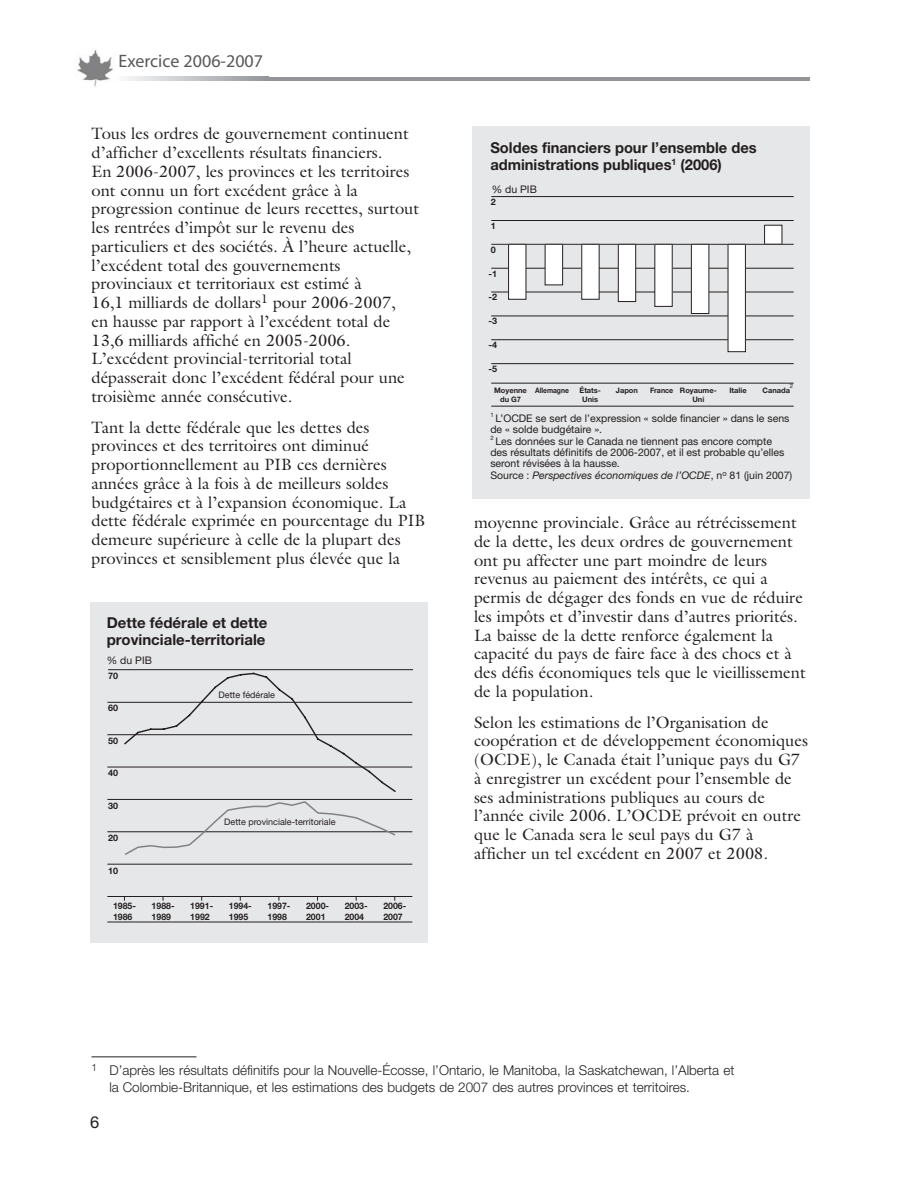
<style>
.page{position:relative;width:918px;height:1188px;background:#fff}
.page>*{position:absolute;margin:0;border:0;box-sizing:border-box;transform-origin:0 0}
.t1{font:18px "Myriad";color:#58595b}
.t2{font:16.5px/18.8px "Galliard";color:#231f20}
.t3{font:16.5px "Helvetica Neue";color:#231f20}
.t4{font:700 15px/16.5px "Helvetica Neue";color:#231f20}
.t5{font:300 13.5px/16.5px "Helvetica Neue";color:#231f20}
.t6{font:10.5px/11.4px "Helvetica Neue";color:#231f20}
.t7{font:700 9px/10.5px "Helvetica Neue";color:#231f20}
.t8{font:9px "Helvetica Neue";color:#231f20}
.t9{font:700 7.5px/9px "Helvetica Neue";color:#231f20;text-align:center}
.t10{font:700 7.5px "Helvetica Neue";color:#231f20;scale:.9 1}
.t11{font:700 7.5px "Helvetica Neue";color:#231f20;scale:.95 1}
.t12{font:6px "Helvetica Neue";color:#231f20}
.s1{font-style:italic}
</style>
<div class="page">
<hr style="left:262px;top:77px;width:548px;height:4px;background:#939598">
<svg style="left:125px;top:77px;width:137px;height:4px"></svg>
<img style="left:77px;top:50px;width:36px;height:37px">
<hr style="left:92px;top:1056px;width:104px;height:1px;background:#231f20">
<div style="left:90px;top:602px;width:338px;height:341px;background:#e6e7e8"></div>
<hr style="left:107px;top:864px;width:305px;height:1px;background:#231f20">
<hr style="left:107px;top:831px;width:305px;height:1px;background:#231f20">
<hr style="left:107px;top:799px;width:305px;height:1px;background:#231f20">
<hr style="left:107px;top:767px;width:305px;height:1px;background:#231f20">
<hr style="left:107px;top:734px;width:305px;height:1px;background:#231f20">
<hr style="left:107px;top:702px;width:305px;height:1px;background:#231f20">
<hr style="left:107px;top:896px;width:305px;height:1px;background:#231f20">
<hr style="left:107px;top:922px;width:305px;height:1px;background:#231f20">
<hr style="left:108px;top:669px;width:305px;height:1px;background:#231f20">
<svg style="left:123px;top:672px;width:274px;height:120px"></svg>
<svg style="left:123px;top:801px;width:274px;height:54px"></svg>
<div style="left:472px;top:126px;width:338px;height:372px;background:#e6e7e8"></div>
<hr style="left:491px;top:363px;width:303px;height:1px;background:#231f20">
<hr style="left:491px;top:383px;width:303px;height:1px;background:#231f20">
<hr style="left:491px;top:406px;width:303px;height:1px;background:#231f20">
<hr style="left:491px;top:339px;width:303px;height:1px;background:#231f20">
<hr style="left:491px;top:316px;width:303px;height:1px;background:#231f20">
<hr style="left:491px;top:292px;width:303px;height:1px;background:#231f20">
<hr style="left:491px;top:268px;width:303px;height:1px;background:#231f20">
<hr style="left:491px;top:220px;width:303px;height:1px;background:#231f20">
<hr style="left:491px;top:196px;width:303px;height:1px;background:#231f20">
<div style="left:509px;top:244px;width:17px;height:55px;background:#fff"></div>
<div style="left:508px;top:244px;width:18px;height:56px;border:1px solid #231f20"></div>
<div style="left:545px;top:244px;width:18px;height:41px;background:#fff"></div>
<div style="left:545px;top:244px;width:18px;height:41px;border:1px solid #231f20"></div>
<div style="left:582px;top:244px;width:17px;height:55px;background:#fff"></div>
<div style="left:581px;top:244px;width:18px;height:56px;border:1px solid #231f20"></div>
<div style="left:618px;top:244px;width:18px;height:58px;background:#fff"></div>
<div style="left:618px;top:244px;width:18px;height:58px;border:1px solid #231f20"></div>
<div style="left:655px;top:244px;width:17px;height:62px;background:#fff"></div>
<div style="left:655px;top:244px;width:18px;height:63px;border:1px solid #231f20"></div>
<div style="left:691px;top:244px;width:18px;height:70px;background:#fff"></div>
<div style="left:691px;top:244px;width:18px;height:70px;border:1px solid #231f20"></div>
<div style="left:728px;top:244px;width:17px;height:108px;background:#fff"></div>
<div style="left:728px;top:244px;width:18px;height:108px;border:1px solid #231f20"></div>
<div style="left:765px;top:225px;width:17px;height:19px;background:#fff"></div>
<div style="left:764px;top:225px;width:18px;height:20px;border:1px solid #231f20"></div>
<hr style="left:491px;top:244px;width:303px;height:1px;background:#231f20">
<p class="t1" style="left:118px;top:54px;width:146px">Exercice 2006-2007</p>
<p class="t2" style="left:91px;top:126px;width:329px">Tous les ordres de gouvernement continuent d’afficher d’excellents résultats financiers.<br>En 2006-2007, les provinces et les territoires ont connu un fort excédent grâce à la progression continue de leurs recettes, surtout les rentrées d’impôt sur le revenu des particuliers et des sociétés. À l’heure actuelle, l’excédent total des gouvernements provinciaux et territoriaux est estimé à<br>16,1 milliards de dollars<sup>1</sup> pour 2006-2007,<br>en hausse par rapport à l’excédent total de 13,6 milliards affiché en 2005-2006.<br>L’excédent provincial-territorial total dépasserait donc l’excédent fédéral pour une troisième année consécutive.</p>
<p class="t2" style="left:91px;top:419px;width:335px">Tant la dette fédérale que les dettes des provinces et des territoires ont diminué proportionnellement au PIB ces dernières années grâce à la fois à de meilleurs soldes budgétaires et à l’expansion économique. La dette fédérale exprimée en pourcentage du PIB demeure supérieure à celle de la plupart des provinces et sensiblement plus élevée que la</p>
<p class="t4" style="left:107px;top:616px;width:162px">Dette fédérale et dette provinciale-territoriale</p>
<p class="t6" style="left:107px;top:655px;width:47px">% du PIB</p>
<p class="t7" style="left:108px;top:671px;width:12px">70</p>
<p class="t7" style="left:108px;top:704px;width:12px">60</p>
<p class="t7" style="left:108px;top:736px;width:12px">50</p>
<p class="t7" style="left:108px;top:769px;width:12px">40</p>
<p class="t7" style="left:108px;top:801px;width:12px">30</p>
<p class="t7" style="left:108px;top:833px;width:12px">20</p>
<p class="t7" style="left:108px;top:866px;width:12px">10</p>
<p class="t8" style="left:219px;top:691px;width:58px">Dette fédérale</p>
<p class="t8" style="left:224px;top:818px;width:113px">Dette provinciale-territoriale</p>
<p class="t7" style="left:113px;top:902px;width:24px">1985-<br>1986</p>
<p class="t7" style="left:152px;top:902px;width:24px">1988-<br>1989</p>
<p class="t7" style="left:190px;top:902px;width:24px">1991-<br>1992</p>
<p class="t7" style="left:229px;top:902px;width:24px">1994-<br>1995</p>
<p class="t7" style="left:268px;top:902px;width:24px">1997-<br>1998</p>
<p class="t7" style="left:306px;top:902px;width:24px">2000-<br>2001</p>
<p class="t7" style="left:345px;top:902px;width:24px">2003-<br>2004</p>
<p class="t7" style="left:383px;top:902px;width:24px">2006-<br>2007</p>
<p class="t4" style="left:490px;top:141px;width:268px">Soldes financiers pour l’ensemble des administrations publiques<sup>1</sup> (2006)</p>
<p class="t6" style="left:492px;top:184px;width:47px">% du PIB</p>
<p class="t7" style="left:491px;top:197px;width:7px">2</p>
<p class="t7" style="left:491px;top:221px;width:7px">1</p>
<p class="t7" style="left:491px;top:245px;width:7px">0</p>
<p class="t7" style="left:488px;top:269px;width:10px">-1</p>
<p class="t7" style="left:488px;top:293px;width:10px">-2</p>
<p class="t7" style="left:488px;top:317px;width:10px">-3</p>
<p class="t7" style="left:488px;top:341px;width:10px">-4</p>
<p class="t7" style="left:488px;top:365px;width:10px">-5</p>
<p class="t12" style="left:790px;top:384px;width:5px">2</p>
<p class="t9" style="left:494px;top:386px;width:34px">Moyenne du G7</p>
<p class="t10" style="left:535px;top:387px;width:39px">Allemagne</p>
<p class="t9" style="left:579px;top:386px;width:23px">États-<br>Unis</p>
<p class="t9" style="left:680px;top:386px;width:38px">Royaume-<br>Uni</p>
<p class="t11" style="left:650px;top:387px;width:26px">France</p>
<p class="t9" style="left:729px;top:386px;width:19px">Italie</p>
<p class="t9" style="left:762px;top:386px;width:29px">Canada</p>
<p class="t9" style="left:616px;top:386px;width:24px">Japon</p>
<p class="t6" style="left:490px;top:413px;width:303px"><sup>1</sup> L’OCDE se sert de l’expression « solde financier » dans le sens de « solde budgétaire ».<br><sup>2</sup> Les données sur le Canada ne tiennent pas encore compte<br>des résultats définitifs de 2006-2007, et il est probable qu’elles seront révisées à la hausse.<br>Source : <span class="s1">Perspectives économiques de l’OCDE</span>, n<sup>o</sup> 81 (juin 2007)</p>
<p class="t2" style="left:474px;top:515px;width:333px">moyenne provinciale. Grâce au rétrécissement de la dette, les deux ordres de gouvernement ont pu affecter une part moindre de leurs revenus au paiement des intérêts, ce qui a permis de dégager des fonds en vue de réduire les impôts et d’investir dans d’autres priorités.<br>La baisse de la dette renforce également la capacité du pays de faire face à des chocs et à des défis économiques tels que le vieillissement de la population.</p>
<p class="t2" style="left:474px;top:714px;width:336px">Selon les estimations de l’Organisation de coopération et de développement économiques (OCDE), le Canada était l’unique pays du G7 à enregistrer un excédent pour l’ensemble de ses administrations publiques au cours de l’année civile 2006. L’OCDE prévoit en outre que le Canada sera le seul pays du G7 à afficher un tel excédent en 2007 et 2008.</p>
<p class="t5" style="left:110px;top:1063px;width:626px;text-indent:-18px"><sup>1</sup> D’après les résultats définitifs pour la Nouvelle-Écosse, l’Ontario, le Manitoba, la Saskatchewan, l’Alberta et la Colombie-Britannique, et les estimations des budgets de 2007 des autres provinces et territoires.</p>
<p class="t3" style="left:90px;top:1116px;width:11px">6</p>
</div>
